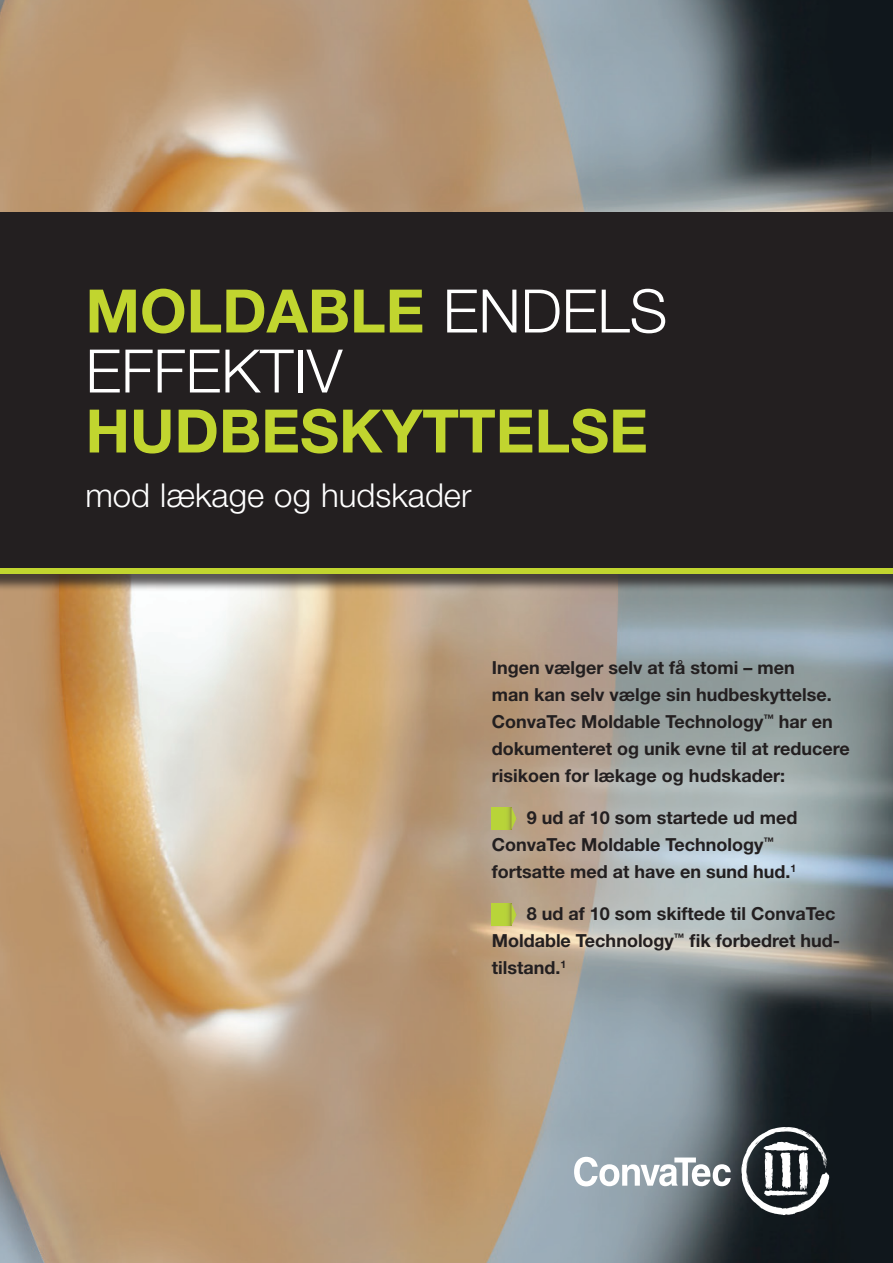
<style>
.page{position:relative;width:893px;height:1263px;background:#fff}
.page>*{position:absolute;margin:0;border:0;box-sizing:border-box;transform-origin:0 0}
.t1{font:300 60px/60px "Helvetica Neue";color:#fff}
.t2{font:700 60px "Helvetica Neue";color:#c1d52f}
.t3{font:300 33px "Helvetica Neue";color:#fff}
.t4{font:700 18px/27px "Helvetica Neue";color:#231f20}
.s1{font-weight:700;color:#c1d52f}
</style>
<div class="page">
<img style="left:0;top:0;width:893px;height:1263px">
<div style="left:0;top:224px;width:893px;height:367px;background:#231f20;opacity:.75"></div>
<div style="left:0;top:213px;width:893px;height:355px;background:#231f20"></div>
<svg style="left:574px;top:1157px;width:157px;height:29px"></svg>
<svg style="left:741px;top:1127px;width:88px;height:88px"></svg>
<svg style="left:491px;top:807px;width:20px;height:22px"></svg>
<svg style="left:511px;top:807px;width:5px;height:22px"></svg>
<svg style="left:491px;top:903px;width:20px;height:23px"></svg>
<svg style="left:511px;top:903px;width:5px;height:23px"></svg>
<h1 class="t1" style="left:86px;top:280px;width:583px"><span class="s1">MOLDABLE</span> ENDELS<br>EFFEKTIV</h1>
<h1 class="t2" style="left:86px;top:394px;width:564px">HUDBESKYTTELSE</h1>
<h2 class="t3" style="left:85px;top:475px;width:388px">mod lækage og hudskader</h2>
<p class="t4" style="left:492px;top:653px;width:360px">Ingen vælger selv at få stomi – men<br>man kan selv vælge sin hudbeskyttelse.<br>ConvaTec Moldable Technology<sup>™</sup> har en dokumenteret og unik evne til at reducere risikoen for lækage og hudskader:</p>
<p class="t4" style="left:492px;top:803px;width:307px;text-indent:35px">9 ud af 10 som startede ud med<br>ConvaTec Moldable Technology<sup>™ </sup>fortsatte med at have en sund hud.<sup>1</sup></p>
<p class="t4" style="left:492px;top:899px;width:350px;text-indent:35px">8 ud af 10 som skiftede til ConvaTec<br>Moldable Technology<sup>™</sup> fik forbedret hud&shy;tilstand.<sup>1</sup></p>
</div>
